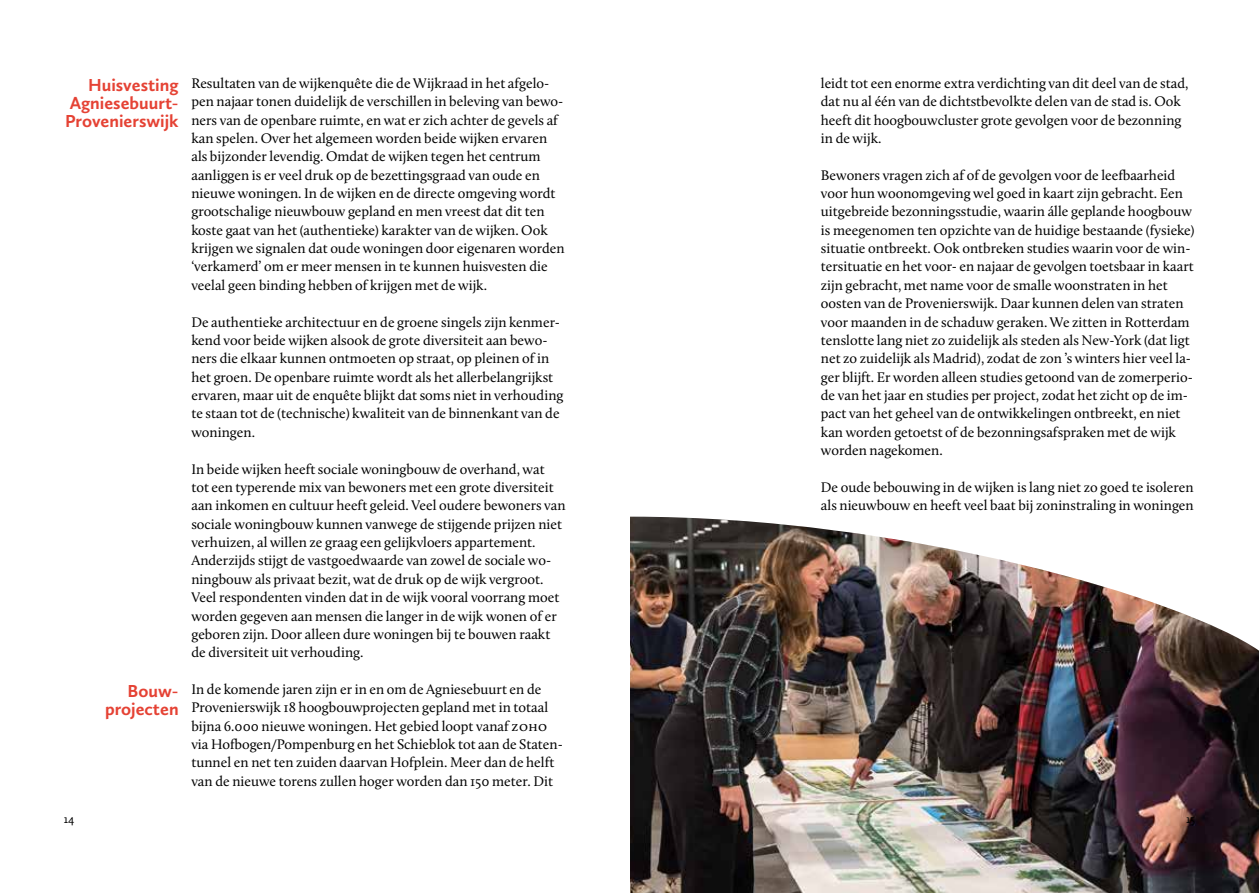
<style>
.page{position:relative;width:1259px;height:893px;background:#fff}
.page>*{position:absolute;margin:0;border:0;box-sizing:border-box;transform-origin:0 0}
.t1{font:700 18px/18.3px "Calluna Sans";color:#e54234;text-align:right}
.t2{font:14.4px/18.3px "Calluna";color:#000}
.t3{font:12px "Calluna Sans";color:#000}
</style>
<div class="page">
<img style="left:630px;top:517px;width:629px;height:376px">
<p class="t1" style="left:65px;top:75px;width:115px;text-align:justify;text-indent:23px">Huisvesting Agniesebuurt-Provenierswijk</p>
<p class="t2" style="left:191px;top:74px;width:375px">Resultaten van de wijkenquête die de Wijkraad in het afgelo&shy;pen najaar tonen duidelijk de verschillen in beleving van bewo&shy;ners van de openbare ruimte, en wat er zich achter de gevels af kan spelen. Over het algemeen worden beide wijken ervaren als bijzonder levendig. Omdat de wijken tegen het centrum aanliggen is er veel druk op de bezettingsgraad van oude en nieuwe woningen. In de wijken en de directe omgeving wordt grootschalige nieuwbouw gepland en men vreest dat dit ten koste gaat van het (authentieke) karakter van de wijken. Ook krijgen we signalen dat oude woningen door eigenaren worden ‘verkamerd’ om er meer mensen in te kunnen huisvesten die veelal geen binding hebben of krijgen met de wijk.</p>
<p class="t2" style="left:191px;top:312px;width:373px">De authentieke architectuur en de groene singels zijn kenmer&shy;kend voor beide wijken alsook de grote diversiteit aan bewo&shy;ners die elkaar kunnen ontmoeten op straat, op pleinen of in het groen. De openbare ruimte wordt als het allerbelangrijkst ervaren, maar uit de enquête blijkt dat soms niet in verhouding te staan tot de (technische) kwaliteit van de binnenkant van de woningen.</p>
<p class="t2" style="left:191px;top:459px;width:376px">In beide wijken heeft sociale woningbouw de overhand, wat tot een typerende mix van bewoners met een grote diversiteit aan inkomen en cultuur heeft geleid. Veel oudere bewoners van sociale woningbouw kunnen vanwege de stijgende prijzen niet verhuizen, al willen ze graag een gelijkvloers appartement.<br>Anderzijds stijgt de vastgoedwaarde van zowel de sociale wo&shy;ningbouw als privaat bezit, wat de druk op de wijk vergroot.<br>Veel respondenten vinden dat in de wijk vooral voorrang moet worden gegeven aan mensen die langer in de wijk wonen of er geboren zijn. Door alleen dure woningen bij te bouwen raakt de diversiteit uit verhouding.</p>
<p class="t1" style="left:105px;top:681px;width:75px">Bouw&shy;projecten</p>
<p class="t2" style="left:191px;top:680px;width:373px">In de komende jaren zijn er in en om de Agniesebuurt en de Provenierswijk 18 hoogbouwprojecten gepland met in totaal bijna 6.000 nieuwe woningen. Het gebied loopt vanaf ZOHO via Hofbogen/Pompenburg en het Schieblok tot aan de Staten&shy;tunnel en net ten zuiden daarvan Hofplein. Meer dan de helft van de nieuwe torens zullen hoger worden dan 150 meter. Dit</p>
<p class="t2" style="left:821px;top:74px;width:369px">leidt tot een enorme extra verdichting van dit deel van de stad, dat nu al één van de dichtstbevolkte delen van de stad is. Ook heeft dit hoogbouwcluster grote gevolgen voor de bezonning in de wijk.</p>
<p class="t2" style="left:821px;top:165px;width:375px">Bewoners vragen zich af of de gevolgen voor de leefbaarheid voor hun woonomgeving wel goed in kaart zijn gebracht. Een uitgebreide bezonningsstudie, waarin álle geplande hoogbouw is meegenomen ten opzichte van de huidige bestaande (fysieke) situatie ontbreekt. Ook ontbreken studies waarin voor de win&shy;tersituatie en het voor- en najaar de gevolgen toetsbaar in kaart zijn gebracht, met name voor de smalle woonstraten in het oosten van de Provenierswijk. Daar kunnen delen van straten voor maanden in de schaduw geraken. We zitten in Rotterdam tenslotte lang niet zo zuidelijk als steden als New-York (dat ligt net zo zuidelijk als Madrid), zodat de zon ’s winters hier veel la&shy;ger blijft. Er worden alleen studies getoond van de zomerperio&shy;de van het jaar en studies per project, zodat het zicht op de im&shy;pact van het geheel van de ontwikkelingen ontbreekt, en niet kan worden getoetst of de bezonningsafspraken met de wijk worden nagekomen.</p>
<p class="t2" style="left:821px;top:478px;width:374px">De oude bebouwing in de wijken is lang niet zo goed te isoleren als nieuwbouw en heeft veel baat bij zoninstraling in woningen</p>
<p class="t3" style="left:64px;top:811px;width:12px">14</p>
<p class="t3" style="left:1186px;top:811px;width:11px">15</p>
</div>
